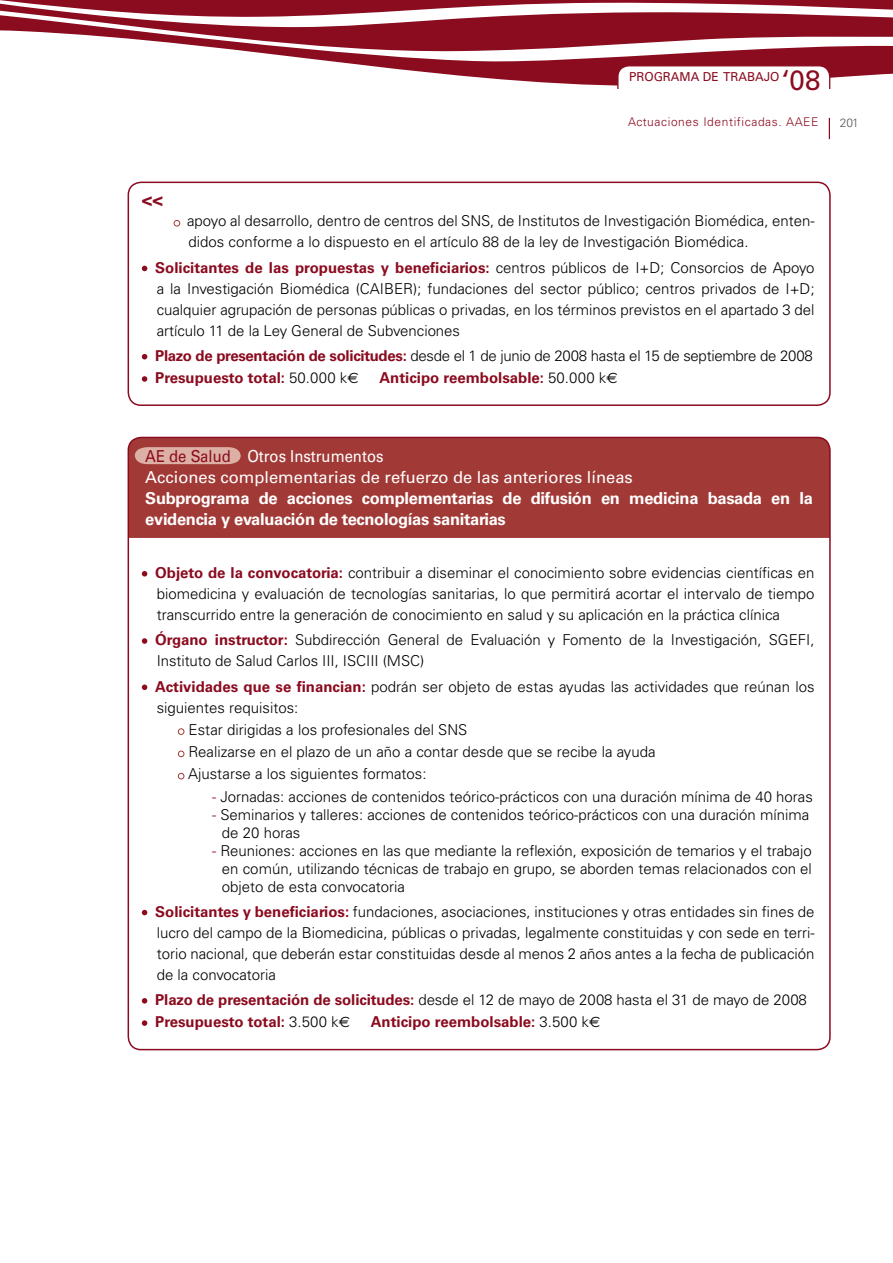
<style>
.page{position:relative;width:893px;height:1263px;background:#fff}
.page>*{position:absolute;margin:0;border:0;box-sizing:border-box;transform-origin:0 0}
.t1{font:27.9px "Univers LT Std";color:#8b0b1f}
.t2{font:700 18px "Univers LT Std";color:#8b0b1f}
.t3{font:700 16.5px/21px "Univers LT Std";letter-spacing:-.02em;color:#fff}
.t4{font:300 15px/21px "Univers LT Std";color:#000;text-align:justify}
.t5{font:700 15px/22.2px "Univers LT Std";color:#8b0b1f}
.t6{font:300 15px/22.2px "Univers LT Std";letter-spacing:-.02em;color:#000}
.t7{font:12.3px "Univers LT Std";color:#8b0b1f}
.t8{font:300 12px "Univers LT Std";letter-spacing:.05em;color:#8b0b1f}
.t9{font:300 12px "Univers LT Std";color:#58585a}
.s1{font-weight:700;color:#8b0b1f}
.s2{font-family:"Euro Sans";font-weight:400}
.s3{font-weight:300;color:#000}
.s4{font-family:"Euro Sans";font-weight:400;color:#000}
.s5{font-weight:400;color:#8b0b1f}
.s6{font-weight:400}
.s7{color:#8b0b1f}
</style>
<div class="page">
<svg style="left:0;top:0;width:893px;height:89px;fill:#8b0b1f"></svg>
<svg style="left:829px;top:118px;width:1px;height:21px"></svg>
<div style="left:618px;top:66px;width:212px;height:33px;background:#fff;border-radius:11px"></div>
<div style="left:617px;top:65px;width:213px;height:35px;border:1px solid #8b0b1f;border-radius:11px"></div>
<div style="left:596px;top:89px;width:256px;height:19px;background:#fff"></div>
<div style="left:128px;top:182px;width:703px;height:224px;border:2px solid #8b0b1f;border-radius:13px"></div>
<svg style="left:174px;top:220px;width:6px;height:6px"></svg>
<svg style="left:142px;top:266px;width:5px;height:5px"></svg>
<svg style="left:142px;top:354px;width:5px;height:5px"></svg>
<svg style="left:142px;top:376px;width:5px;height:6px"></svg>
<div style="left:128px;top:437px;width:700px;height:101px;background:#a13a36"></div>
<svg style="left:142px;top:571px;width:5px;height:5px"></svg>
<svg style="left:142px;top:638px;width:5px;height:6px"></svg>
<svg style="left:142px;top:684px;width:5px;height:6px"></svg>
<div style="left:178px;top:728px;width:6px;height:7px;border:1px solid #a13a36;border-radius:50%"></div>
<svg style="left:178px;top:751px;width:6px;height:6px"></svg>
<svg style="left:178px;top:773px;width:6px;height:6px"></svg>
<svg style="left:142px;top:910px;width:5px;height:5px"></svg>
<svg style="left:142px;top:998px;width:5px;height:5px"></svg>
<svg style="left:142px;top:1020px;width:5px;height:6px"></svg>
<svg style="left:135px;top:447px;width:106px;height:17px;background:#d8a99e"></svg>
<p class="t7" style="left:629px;top:70px;width:152px">PROGRAMA DE TRABAJO</p>
<p class="t1" style="left:782px;top:63px;width:40px">‘08</p>
<p class="t2" style="left:142px;top:189px;width:23px">&lt;&lt;</p>
<p class="t8" style="left:628px;top:115px;width:192px">Actuaciones Identificadas. AAEE</p>
<p class="t9" style="left:840px;top:115px;width:21px">201</p>
<p class="t4" style="left:187px;top:211px;width:629px">apoyo al desarrollo, dentro de centros del SNS, de Institutos de Investigación Biomédica, enten&shy;didos conforme a lo dispuesto en el artículo 88 de la ley de Investigación Biomédica.</p>
<p class="t4" style="left:155px;top:257px;width:661px"><span class="s1">Solicitantes de las propuestas y beneficiarios:</span> centros públicos de I+D; Consorcios de Apoyo a la Investigación Biomédica (CAIBER); fundaciones del sector público; centros privados de I+D; cualquier agrupación de personas públicas o privadas, en los términos previstos en el apartado 3 del artículo 11 de la Ley General de Subvenciones</p>
<p class="t6" style="left:155px;top:345px;width:659px"><span class="s1">Plazo de presentación de solicitudes:</span> desde el 1 de junio de 2008 hasta el 15 de septiembre de 2008<br><span class="s1">Presupuesto total:</span> 50.000 k<span class="s2">€</span></p>
<p class="t5" style="left:379px;top:367px;width:240px">Anticipo reembolsable: <span class="s3">50.000 k</span><span class="s4">€</span></p>
<p class="t3" style="left:145px;top:446px;width:669px"><span class="s5">AE de Salud</span> <span class="s6">Otros Instrumentos<br>Acciones complementarias de refuerzo de las anteriores líneas<br></span>Subprograma de acciones complementarias de difusión en medicina basada en la evidencia y evaluación de tecnologías sanitarias</p>
<p class="t4" style="left:155px;top:562px;width:661px"><span class="s1">Objeto de la convocatoria:</span> contribuir a diseminar el conocimiento sobre evidencias científicas en biomedicina y evaluación de tecnologías sanitarias, lo que permitirá acortar el intervalo de tiempo transcurrido entre la generación de conocimiento en salud y su aplicación en la práctica clínica</p>
<p class="t4" style="left:155px;top:629px;width:661px"><span class="s1">Órgano instructor:</span> Subdirección General de Evaluación y Fomento de la Investigación, SGEFI,<br>Instituto de Salud Carlos III, ISCIII (MSC)</p>
<p class="t4" style="left:155px;top:676px;width:661px"><span class="s1">Actividades que se financian:</span> podrán ser objeto de estas ayudas las actividades que reúnan los</p>
<p class="t4" style="left:157px;top:697px;width:143px">siguientes requisitos:</p>
<p class="t4" style="left:189px;top:719px;width:280px">Estar dirigidas a los profesionales del SNS</p>
<p class="t4" style="left:189px;top:741px;width:469px">Realizarse en el plazo de un año a contar desde que se recibe la ayuda</p>
<p class="t4" style="left:188px;top:763px;width:240px">Ajustarse a los siguientes formatos:</p>
<p class="t4" style="left:212px;top:786px;width:602px"><span class="s7">-</span> Jornadas: acciones de contenidos teórico-prácticos con una duración mínima de 40 horas</p>
<p class="t4" style="left:222px;top:805px;width:589px;line-height:18px;text-indent:-10px"><span class="s7">-</span> Seminarios y talleres: acciones de contenidos teórico-prácticos con una duración mínima de 20 horas</p>
<p class="t4" style="left:222px;top:841px;width:591px;line-height:18px;text-indent:-10px"><span class="s7">-</span> Reuniones: acciones en las que mediante la reflexión, exposición de temarios y el trabajo en común, utilizando técnicas de trabajo en grupo, se aborden temas relacionados con el objeto de esta convocatoria</p>
<p class="t4" style="left:155px;top:901px;width:661px"><span class="s1">Solicitantes y beneficiarios:</span> fundaciones, asociaciones, instituciones y otras entidades sin fines de lucro del campo de la Biomedicina, públicas o privadas, legalmente constituidas y con sede en terri&shy;torio nacional, que deberán estar constituidas desde al menos 2 años antes a la fecha de publicación de la convocatoria</p>
<p class="t5" style="left:155px;top:989px;width:653px">Plazo de presentación de solicitudes: <span class="s3">desde el 12 de mayo de 2008 hasta el 31 de mayo de 2008<br></span>Presupuesto total: <span class="s3">3.500 k</span><span class="s4">€</span></p>
<p class="t5" style="left:371px;top:1011px;width:231px">Anticipo reembolsable: <span class="s3">3.500 k</span><span class="s4">€</span></p>
</div>
